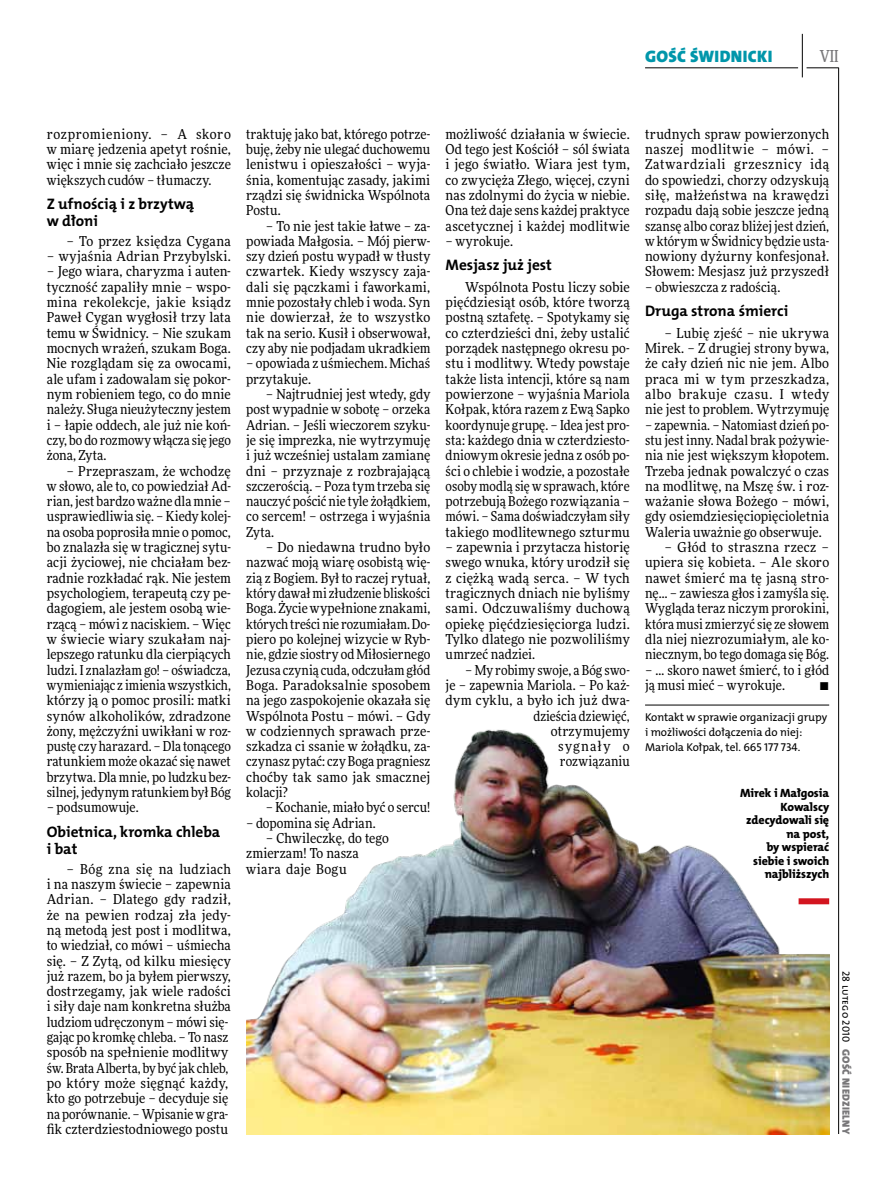
<style>
.page{position:relative;width:893px;height:1191px;background:#fff}
.page>*{position:absolute;margin:0;border:0;box-sizing:border-box;transform-origin:0 0}
.t1{font:16.65px "The Mix HP9 Blk";letter-spacing:.02em;color:#0096aa}
.t2{font:500 16.5px "Freeday Narrow";color:#787779;scale:.9 1}
.t3{font:15.3px/17.7px "The Mix HP7 Bld";color:#000}
.t4{font:13.65px/15.3px "Freeday Narrow News";letter-spacing:.01em;color:#000;text-align:justify}
.t5{font:12px/13.5px "The Mix HP8 Ex Bld";letter-spacing:-.005em;color:#000;text-align:right}
.t6{font:11.4px/15.3px "The Mix HP5 Plain";letter-spacing:-.005em;color:#000}
.t7{font:10.5px "The Mix HP9 Blk";letter-spacing:.025em;color:#787779}
.t8{font:10.5px "The Mix HP5 Plain";color:#000}
</style>
<div class="page">
<hr style="left:806px;top:68px;width:33px;height:1px;background:#000">
<hr style="left:645px;top:68px;width:153px;height:1px;background:#000">
<hr style="left:838px;top:68px;width:1px;height:1066px;background:#000">
<hr style="left:802px;top:34px;width:1px;height:43px;background:#000">
<hr style="left:645px;top:705px;width:184px;height:1px;background:#000">
<img style="left:246px;top:729px;width:583px;height:405px">
<div style="left:799px;top:898px;width:30px;height:6px;background:#d3151f"></div>
<p class="t1" style="left:645px;top:46px;width:129px">GOŚĆ ŚWIDNICKI</p>
<p class="t2" style="left:820px;top:46px;width:22px">VII</p>
<p class="t4" style="left:47px;top:126px;width:186px">rozpromieniony. – A skoro w miarę jedzenia apetyt rośnie, więc i mnie się zachciało jeszcze większych cudów – tłumaczy.</p>
<p class="t3" style="left:47px;top:195px;width:149px">Z ufnością i z brzytwą w dłoni</p>
<p class="t4" style="left:66px;top:233px;width:166px">– To przez księdza Cygana</p>
<p class="t4" style="left:47px;top:248px;width:186px">– wyjaśnia Adrian Przybylski.</p>
<p class="t4" style="left:47px;top:264px;width:186px">– Jego wiara, charyzma i auten&shy;tyczność zapaliły mnie – wspo&shy;mina rekolekcje, jakie ksiądz Paweł Cygan wygłosił trzy lata temu w Świdnicy. – Nie szukam mocnych wrażeń, szukam Boga.<br>Nie rozglądam się za owocami, ale ufam i zadowalam się pokor&shy;nym robieniem tego, co do mnie należy. Sługa nieużyteczny jestem i – łapie oddech, ale już nie koń&shy;czy, bo do rozmowy włącza się jego żona, Zyta.</p>
<p class="t4" style="left:47px;top:463px;width:186px;text-indent:20px">– Przepraszam, że wchodzę w słowo, ale to, co powiedział Ad&shy;rian, jest bardzo ważne dla mnie – usprawiedliwia się. – Kiedy kolej&shy;na osoba poprosiła mnie o pomoc, bo znalazła się w tragicznej sytu&shy;acji życiowej, nie chciałam bez&shy;radnie rozkładać rąk. Nie jestem psychologiem, terapeutą czy pe&shy;dagogiem, ale jestem osobą wie&shy;rzącą – mówi z naciskiem. – Więc w świecie wiary szukałam naj&shy;lepszego ratunku dla cierpiących ludzi. I znalazłam go! – oświadcza, wymieniając z imienia wszystkich, którzy ją o pomoc prosili: matki synów alkoholików, zdradzone żony, mężczyźni uwikłani w roz&shy;pustę czy harazard. – Dla tonącego ratunkiem może okazać się nawet brzytwa. Dla mnie, po ludzku bez&shy;silnej, jedynym ratunkiem był Bóg</p>
<p class="t4" style="left:47px;top:799px;width:93px">– podsumowuje.</p>
<p class="t3" style="left:47px;top:822px;width:175px">Obietnica, kromka chleba i bat</p>
<p class="t4" style="left:47px;top:861px;width:186px;text-align:left;text-indent:20px">– Bóg zna się na ludziach i na naszym świecie – zapewnia<br>Adrian. – Dlatego gdy radził, że na pewien rodzaj zła jedy&shy;ną metodą jest post i modlitwa, to wiedział, co mówi – uśmiecha się. – Z Zytą, od kilku miesięcy już razem, bo ja byłem pierwszy, dostrzegamy, jak wiele radości i siły daje nam konkretna służba ludziom udręczonym – mówi się&shy;gając po kromkę chleba. – To nasz sposób na spełnienie modlitwy św. Brata Alberta, by być jak chleb, po który może sięgnąć każdy, kto go potrzebuje – decyduje się na porównanie. – Wpisanie w gra&shy;fik czterdziestodniowego postu</p>
<p class="t4" style="left:246px;top:126px;width:186px">traktuję jako bat, którego potrze&shy;buję, żeby nie ulegać duchowemu lenistwu i opieszałości – wyja&shy;śnia, komentując zasady, jakimi rządzi się świdnicka Wspólnota Postu.</p>
<p class="t4" style="left:246px;top:218px;width:186px;text-indent:20px">– To nie jest takie łatwe – za&shy;powiada Małgosia. – Mój pierw&shy;szy dzień postu wypadł w tłusty czwartek. Kiedy wszyscy zaja&shy;dali się pączkami i faworkami, mnie pozostały chleb i woda. Syn nie dowierzał, że to wszystko tak na serio. Kusił i obserwował, czy aby nie podjadam ukradkiem</p>
<p class="t4" style="left:246px;top:356px;width:186px">– opowiada z uśmiechem. Michaś przytakuje.</p>
<p class="t4" style="left:246px;top:386px;width:186px;text-indent:20px">– Najtrudniej jest wtedy, gdy post wypadnie w sobotę – orzeka Adrian. – Jeśli wieczorem szyku&shy;je się imprezka, nie wytrzymuję i już wcześniej ustalam zamianę dni – przyznaje z rozbrajającą szczerością. – Poza tym trzeba się nauczyć pościć nie tyle żołądkiem, co sercem! – ostrzega i wyjaśnia Zyta.</p>
<p class="t4" style="left:246px;top:539px;width:186px;text-indent:20px">– Do niedawna trudno było nazwać moją wiarę osobistą wię&shy;zią z Bogiem. Był to raczej rytuał, który dawał mi złudzenie bliskości Boga. Życie wypełnione znakami, których treści nie rozumiałam. Do&shy;piero po kolejnej wizycie w Ryb&shy;nie, gdzie siostry od Miłosiernego Jezusa czynią cuda, odczułam głód Boga. Paradoksalnie sposobem na jego zaspokojenie okazała się Wspólnota Postu – mówi. – Gdy w codziennych sprawach prze&shy;szkadza ci ssanie w żołądku, za&shy;czynasz pytać: czy Boga pragniesz choćby tak samo jak smacznej kolacji?</p>
<p class="t4" style="left:266px;top:799px;width:166px">– Kochanie, miało być o sercu!</p>
<p class="t4" style="left:246px;top:815px;width:131px">– dopomina się Adrian.</p>
<p class="t4" style="left:246px;top:830px;width:144px;text-align:left;text-indent:20px">– Chwileczkę, do tego zmierzam! To nasza wiara daje Bogu</p>
<p class="t4" style="left:446px;top:126px;width:186px">możliwość działania w świecie.<br>Od tego jest Kościół – sól świata i jego światło. Wiara jest tym, co zwycięża Złego, więcej, czyni nas zdolnymi do życia w niebie.<br>Ona też daje sens każdej praktyce ascetycznej i każdej modlitwie</p>
<p class="t4" style="left:446px;top:233px;width:69px">– wyrokuje.</p>
<p class="t3" style="left:446px;top:256px;width:108px">Mesjasz już jest</p>
<p class="t4" style="left:446px;top:279px;width:186px;text-indent:20px">Wspólnota Postu liczy sobie pięćdziesiąt osób, które tworzą postną sztafetę. – Spotykamy się co czterdzieści dni, żeby ustalić porządek następnego okresu po&shy;stu i modlitwy. Wtedy powstaje także lista intencji, które są nam powierzone – wyjaśnia Mariola Kołpak, która razem z Ewą Sapko koordynuje grupę. – Idea jest pro&shy;sta: każdego dnia w czterdziesto&shy;dniowym okresie jedna z osób po&shy;ści o chlebie i wodzie, a pozostałe osoby modlą się w sprawach, które potrzebują Bożego rozwiązania – mówi. – Sama doświadczyłam siły takiego modlitewnego szturmu</p>
<p class="t4" style="left:446px;top:539px;width:186px">– zapewnia i przytacza historię swego wnuka, który urodził się z ciężką wadą serca. – W tych tragicznych dniach nie byliśmy sami. Odczuwaliśmy duchową opiekę pięćdziesięciorga ludzi.<br>Tylko dlatego nie pozwoliliśmy umrzeć nadziei.</p>
<p class="t4" style="left:446px;top:662px;width:186px;text-align:right">– My robimy swoje, a Bóg swo-<br>je – zapewnia Mariola. – Po każ&shy;dym cyklu, a było ich już dwa&shy;dzieścia dziewięć,<br>otrzymujemy<br>sygnały o<br>rozwiązaniu</p>
<p class="t4" style="left:645px;top:126px;width:186px">trudnych spraw powierzonych naszej modlitwie – mówi. – Zatwardziali grzesznicy idą do spowiedzi, chorzy odzyskują siłę, małżeństwa na krawędzi rozpadu dają sobie jeszcze jedną szansę albo coraz bliżej jest dzień, w którym w Świdnicy będzie usta&shy;nowiony dyżurny konfesjonał.<br>Słowem: Mesjasz już przyszedł</p>
<p class="t4" style="left:645px;top:279px;width:137px">– obwieszcza z radością.</p>
<p class="t3" style="left:645px;top:302px;width:145px">Druga strona śmierci</p>
<p class="t4" style="left:645px;top:325px;width:186px;text-indent:20px">– Lubię zjeść – nie ukrywa Mirek. – Z drugiej strony bywa, że cały dzień nic nie jem. Albo praca mi w tym przeszkadza, albo brakuje czasu. I wtedy nie jest to problem. Wytrzymuję</p>
<p class="t4" style="left:645px;top:417px;width:186px">– zapewnia. – Natomiast dzień po&shy;stu jest inny. Nadal brak pożywie&shy;nia nie jest większym kłopotem.<br>Trzeba jednak powalczyć o czas na modlitwę, na Mszę św. i roz&shy;ważanie słowa Bożego – mówi, gdy osiemdziesięciopięcioletnia Waleria uważnie go obserwuje.</p>
<p class="t4" style="left:645px;top:539px;width:186px;text-indent:20px">– Głód to straszna rzecz – upiera się kobieta. – Ale skoro nawet śmierć ma tę jasną stro&shy;nę… – zawiesza głos i zamyśla się.<br>Wygląda teraz niczym prorokini, która musi zmierzyć się ze słowem dla niej niezrozumiałym, ale ko&shy;niecznym, bo tego domaga się Bóg.</p>
<p class="t4" style="left:645px;top:662px;width:186px">– … skoro nawet śmierć, to i głód ją musi mieć – wyrokuje.</p>
<p class="t4" style="left:819px;top:677px;width:11px">•</p>
<p class="t6" style="left:645px;top:709px;width:184px">Kontakt w sprawie organizacji grupy i możliwości dołączenia do niej:<br>Mariola Kołpak, tel. 665 177 734.</p>
<p class="t5" style="left:740px;top:786px;width:91px">Mirek i Małgosia<br>Kowalscy zdecydowali się na post,<br>by wspierać siebie i swoich najbliższych</p>
<p class="t8" style="left:853px;top:971px;width:73px;rotate:90deg">28 lutego 2010</p>
<p class="t7" style="left:853px;top:1049px;width:86px;rotate:90deg">GOŚĆ NIEDZIELNY</p>
</div>
